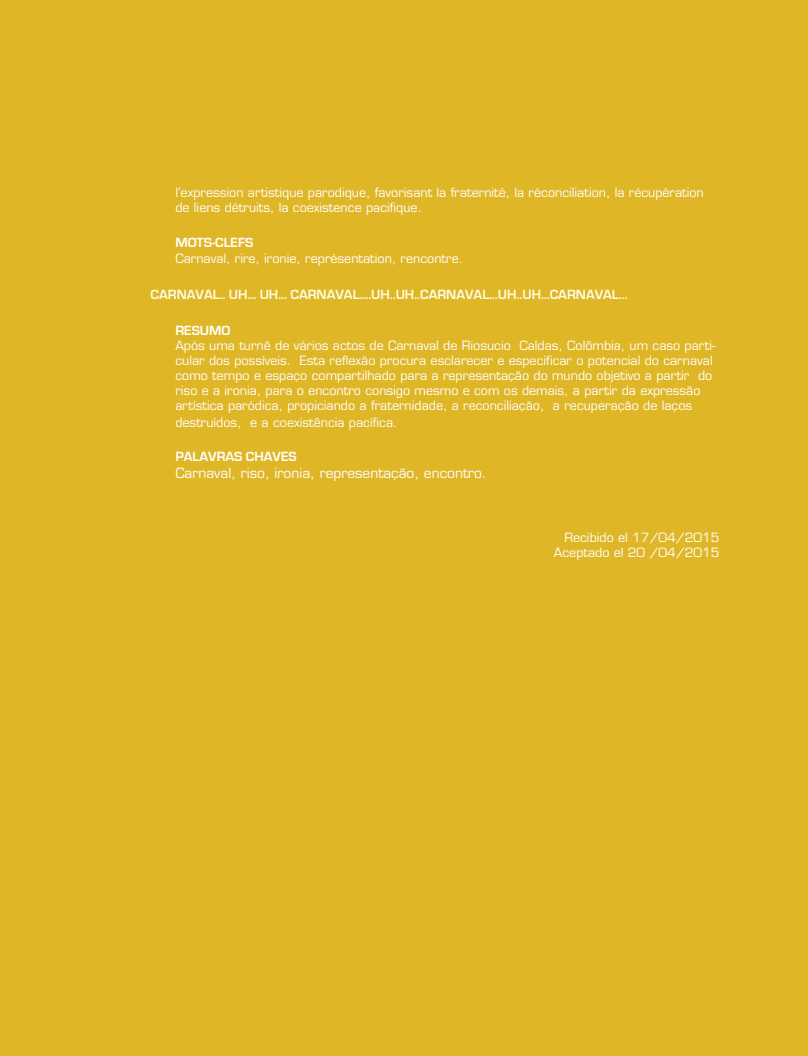
<style>
.page{position:relative;width:808px;height:1056px;background:#dfb625}
.page>*{position:absolute;margin:0;border:0;box-sizing:border-box;transform-origin:0 0}
.t1{font:700 13.75px "Eurostile";letter-spacing:.07em;color:#fffce1}
.t2{font:13.75px "Eurostile";color:#fff}
.t3{font:700 13.75px "Eurostile";color:#fff}
.t4{font:12.5px/15px "Eurostile";color:#fff}
</style>
<div class="page">
<p class="t4" style="left:175px;top:185px;width:530px">l’expression artistique parodique, favorisant la fraternité, la réconciliation, la récupération de liens détruits, la coexistence pacifique.</p>
<p class="t3" style="left:175px;top:235px;width:78px">MOTS-CLE FS</p>
<p class="t4" style="left:175px;top:251px;width:289px">Carnaval, rire, ironie, représentation, rencontre.</p>
<p class="t1" style="left:151px;top:287px;width:19px">CARNAVAL</p>
<p class="t1" style="left:220px;top:287px;width:89px">.. UH… UH… CARNAVAL</p>
<p class="t1" style="left:360px;top:287px;width:79px">….UH..UH..CARNAVAL</p>
<p class="t1" style="left:489px;top:287px;width:79px">…UH..UH…CARNAVAL</p>
<p class="t1" style="left:619px;top:287px;width:10px">…</p>
<p class="t3" style="left:175px;top:323px;width:19px">RESUMO</p>
<p class="t4" style="left:175px;top:338px;width:541px">Após uma turnê de vários actos de Carnaval de Riosucio Caldas, Colômbia, um caso parti&shy;cular dos possíveis. Esta reflexão procura esclarecer e especificar o potencial do carnaval como tempo e espaço compartilhado para a representação do mundo objetivo a partir do riso e a ironia, para o encontro consigo mesmo e com os demais, a partir da expressão artística paródica, propiciando a fraternidade, a reconciliação, a recuperação de laços</p>
<p class="t4" style="left:175px;top:415px;width:224px">destruídos, e a coexistência pacífica.</p>
<p class="t3" style="left:175px;top:449px;width:18px">PALAVRAS</p>
<p class="t3" style="left:246px;top:449px;width:28px">CHAVES</p>
<p class="t2" style="left:175px;top:464px;width:313px">Carnaval, riso, ironia, representação, encontro.</p>
<p class="t4" style="left:554px;top:530px;width:167px;text-align:right">Recibido el 17/04/2015<br>Aceptado el 20 /04/2015</p>
</div>
